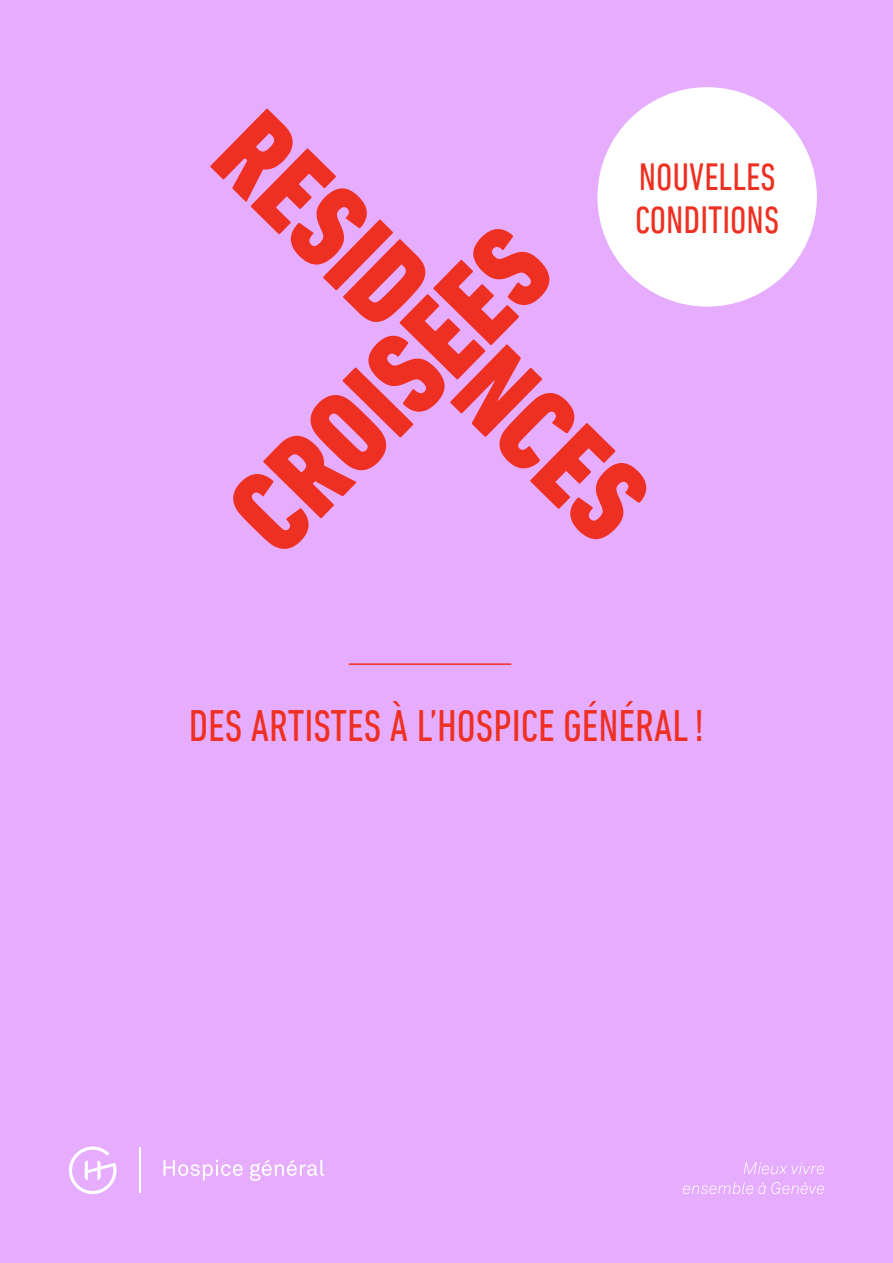
<style>
.page{position:relative;width:893px;height:1263px;background:#e6adff}
.page>*{position:absolute;margin:0;border:0;box-sizing:border-box;transform-origin:0 0}
.t1{font:800 condensed 120px "DIN Next LT Pro";color:#ee3022}
.t2{font:condensed 45px "DIN Next LT Pro";color:#ee3022}
.t3{font:condensed 38.7px "DIN Next LT Pro";color:#ee3022}
</style>
<div class="page">
<svg style="left:69px;top:1146px;width:47px;height:48px"></svg>
<hr style="left:139px;top:1147px;width:2px;height:46px;background:#fff">
<svg style="left:163px;top:1160px;width:80px;height:20px"></svg>
<svg style="left:250px;top:1160px;width:74px;height:21px"></svg>
<svg style="left:683px;top:1182px;width:141px;height:12px"></svg>
<svg style="left:744px;top:1162px;width:80px;height:12px"></svg>
<hr style="left:349px;top:663px;width:162px;height:2px;background:#ee3022">
<div style="left:597px;top:87px;width:220px;height:220px;background:#fff;border-radius:50%"></div>
<p class="t1" style="left:282px;top:86px;width:551px;rotate:44deg">RESID NCES</p>
<p class="t3" style="left:639px;top:155px;width:139px">NOUVELLES</p>
<p class="t3" style="left:635px;top:198px;width:146px">CONDITIONS</p>
<p class="t1" style="left:203px;top:485px;width:399px;rotate:-46deg">CROISEES</p>
<p class="t2" style="left:189px;top:700px;width:517px">DES ARTISTES À L’HOSPICE GÉNÉRAL!</p>
</div>
